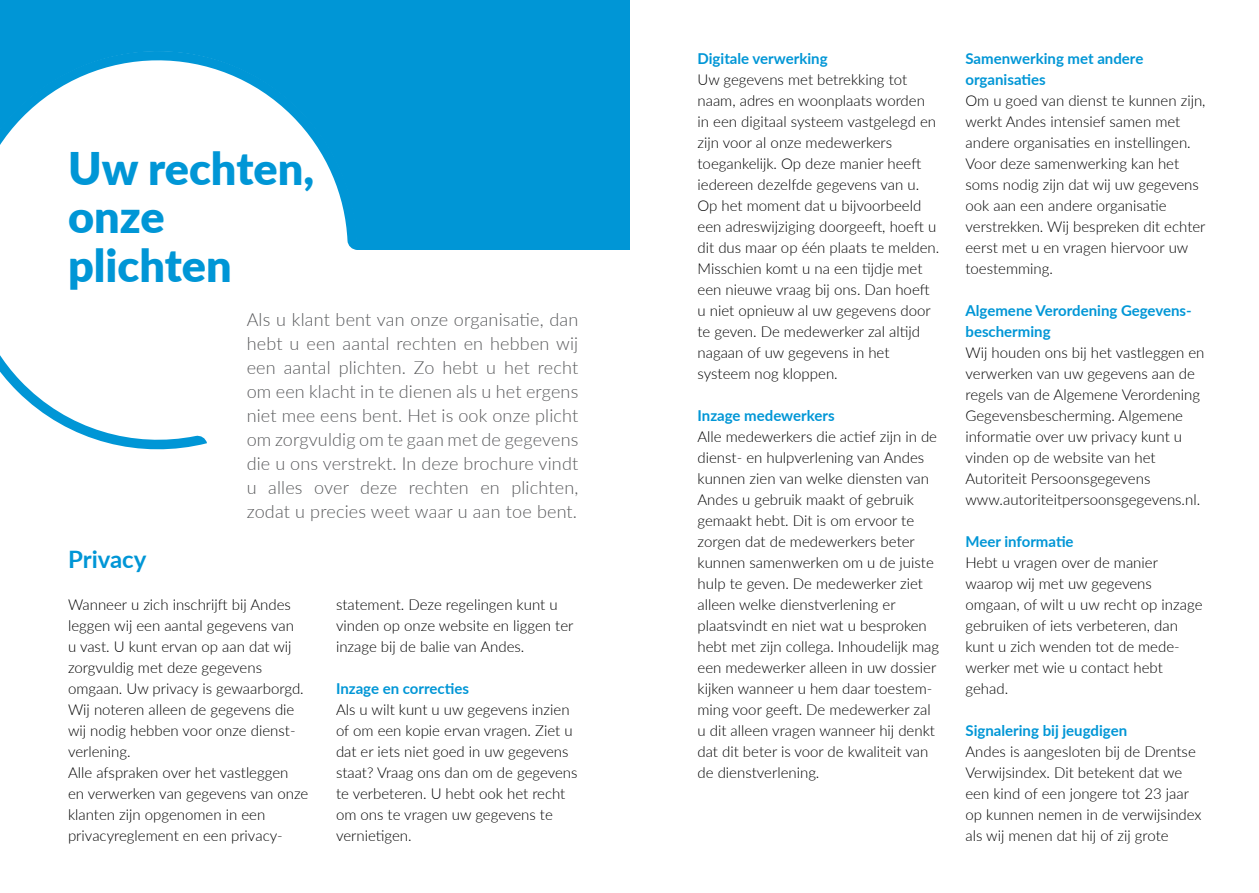
<style>
.page{position:relative;width:1259px;height:893px;background:#fff}
.page>*{position:absolute;margin:0;border:0;box-sizing:border-box;transform-origin:0 0}
.t1{font:900 45px/48px "Lato";color:#0096d6}
.t2{font:700 24px "Lato";color:#0096d6}
.t3{font:300 18px/24px "Lato";letter-spacing:.01em;color:#58595b;text-align:justify}
.t4{font:300 15px/21px "Lato";color:#000}
.t5{font:700 15px/21px "Lato";color:#0096d6}
</style>
<div class="page">
<div style="left:0;top:0;width:629px;height:250px;background:#0096d6"></div>
<svg style="left:0;top:51px;width:357px;height:399px"></svg>
<h1 class="t1" style="left:68px;top:143px;width:248px">Uw rechten, onze plichten</h1>
<p class="t3" style="left:247px;top:307px;width:333px">Als u klant bent van onze organisatie, dan hebt u een aantal rechten en hebben wij een aantal plichten. Zo hebt u het recht om een klacht in te dienen als u het ergens niet mee eens bent. Het is ook onze plicht om zorgvuldig om te gaan met de gegevens die u ons verstrekt. In deze brochure vindt u alles over deze rechten en plichten, zodat u precies weet waar u aan toe bent.</p>
<h2 class="t2" style="left:68px;top:541px;width:80px">Privacy</h2>
<p class="t4" style="left:68px;top:593px;width:242px">Wanneer u zich inschrijft bij Andes leggen wij een aantal gegevens van<br>u vast. U kunt ervan op aan dat wij zorgvuldig met deze gegevens omgaan. Uw privacy is gewaarborgd.<br>Wij noteren alleen de gegevens die wij nodig hebben voor onze dienst&shy;verlening.<br>Alle afspraken over het vastleggen<br>en verwerken van gegevens van onze klanten zijn opgenomen in een privacyreglement en een privacy-</p>
<p class="t4" style="left:336px;top:593px;width:239px">statement. Deze regelingen kunt u vinden op onze website en liggen ter inzage bij de balie van Andes.</p>
<p class="t5" style="left:336px;top:677px;width:135px">Inzage en correcties</p>
<p class="t4" style="left:336px;top:698px;width:243px">Als u wilt kunt u uw gegevens inzien of om een kopie ervan vragen. Ziet u dat er iets niet goed in uw gegevens staat? Vraag ons dan om de gegevens te verbeteren. U hebt ook het recht om ons te vragen uw gegevens te vernietigen.</p>
<p class="t5" style="left:697px;top:47px;width:132px">Digitale verwerking</p>
<p class="t4" style="left:697px;top:68px;width:243px">Uw gegevens met betrekking tot naam, adres en woonplaats worden in een digitaal systeem vastgelegd en zijn voor al onze medewerkers toegankelijk. Op deze manier heeft iedereen dezelfde gegevens van u.<br>Op het moment dat u bijvoorbeeld een adreswijziging doorgeeft, hoeft u dit dus maar op één plaats te melden.<br>Misschien komt u na een tijdje met een nieuwe vraag bij ons. Dan hoeft u niet opnieuw al uw gegevens door te geven. De medewerker zal altijd nagaan of uw gegevens in het systeem nog kloppen.</p>
<p class="t5" style="left:697px;top:404px;width:139px">Inzage medewerkers</p>
<p class="t4" style="left:697px;top:425px;width:243px">Alle medewerkers die actief zijn in de dienst- en hulpverlening van Andes kunnen zien van welke diensten van Andes u gebruik maakt of gebruik gemaakt hebt. Dit is om ervoor te zorgen dat de medewerkers beter kunnen samenwerken om u de juiste hulp te geven. De medewerker ziet alleen welke dienstverlening er plaatsvindt en niet wat u besproken hebt met zijn collega. Inhoudelijk mag een medewerker alleen in uw dossier kijken wanneer u hem daar toestem&shy;ming voor geeft. De medewerker zal u dit alleen vragen wanneer hij denkt dat dit beter is voor de kwaliteit van de dienstverlening.</p>
<p class="t5" style="left:965px;top:47px;width:179px">Samenwerking met andere organisaties</p>
<p class="t4" style="left:965px;top:89px;width:242px">Om u goed van dienst te kunnen zijn, werkt Andes intensief samen met andere organisaties en instellingen.<br>Voor deze samenwerking kan het soms nodig zijn dat wij uw gegevens ook aan een andere organisatie verstrekken. Wij bespreken dit echter eerst met u en vragen hiervoor uw toestemming.</p>
<p class="t5" style="left:965px;top:299px;width:228px">Algemene Verordening Gegevens&shy;bescherming</p>
<p class="t4" style="left:965px;top:341px;width:240px">Wij houden ons bij het vastleggen en verwerken van uw gegevens aan de regels van de Algemene Verordening Gegevensbescherming. Algemene informatie over uw privacy kunt u vinden op de website van het Autoriteit Persoonsgegevens www.autoriteitpersoonsgegevens.nl.</p>
<p class="t5" style="left:965px;top:530px;width:110px">Meer informatie</p>
<p class="t4" style="left:965px;top:551px;width:238px">Hebt u vragen over de manier waarop wij met uw gegevens omgaan, of wilt u uw recht op inzage gebruiken of iets verbeteren, dan kunt u zich wenden tot de mede&shy;werker met wie u contact hebt gehad.</p>
<p class="t5" style="left:965px;top:719px;width:163px">Signalering bij jeugdigen</p>
<p class="t4" style="left:965px;top:740px;width:238px">Andes is aangesloten bij de Drentse Verwijsindex. Dit betekent dat we een kind of een jongere tot 23 jaar op kunnen nemen in de verwijsindex als wij menen dat hij of zij grote</p>
</div>
